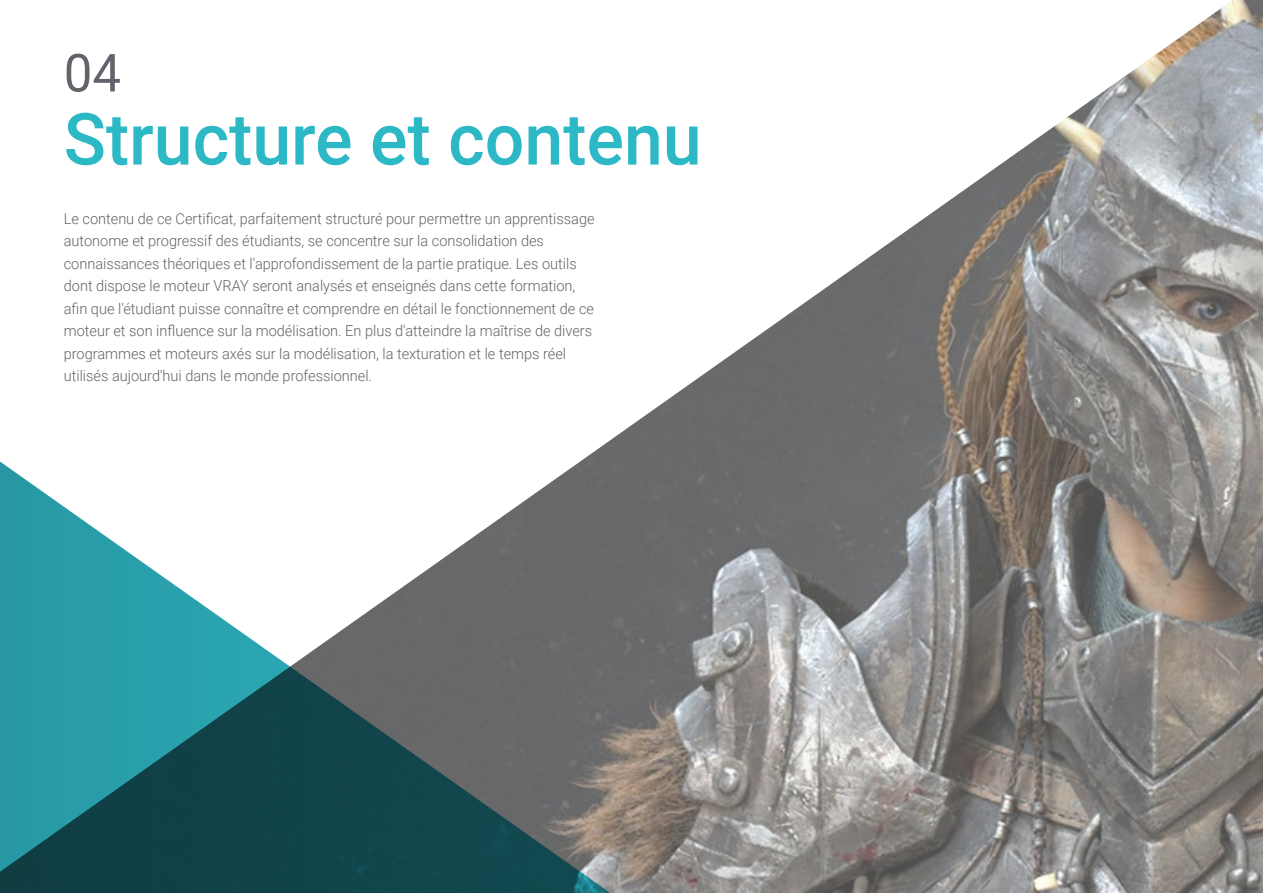
<style>
.page{position:relative;width:1263px;height:893px;background:#fff}
.page>*{position:absolute;margin:0;border:0;box-sizing:border-box;transform-origin:0 0}
.t1{font:500 72px "Roboto";color:#2db8c5}
.t2{font:52.5px "Roboto";color:#61646a}
.t3{font:300 15px/22.5px "Roboto";color:#61646a}
</style>
<div class="page">
<img style="left:602px;top:0;width:661px;height:893px">
<svg style="left:0;top:446px;width:640px;height:447px"></svg>
<h2 class="t2" style="left:64px;top:36px;width:59px">04</h2>
<h1 class="t1" style="left:64px;top:89px;width:639px">Structure et contenu</h1>
<p class="t3" style="left:64px;top:207px;width:532px">Le contenu de ce Certificat, parfaitement structuré pour permettre un apprentissage autonome et progressif des étudiants, se concentre sur la consolidation des connaissances théoriques et l'approfondissement de la partie pratique. Les outils dont dispose le moteur VRAY seront analysés et enseignés dans cette formation, afin que l'étudiant puisse connaître et comprendre en détail le fonctionnement de ce moteur et son influence sur la modélisation. En plus d'atteindre la maîtrise de divers programmes et moteurs axés sur la modélisation, la texturation et le temps réel utilisés aujourd'hui dans le monde professionnel.</p>
</div>
